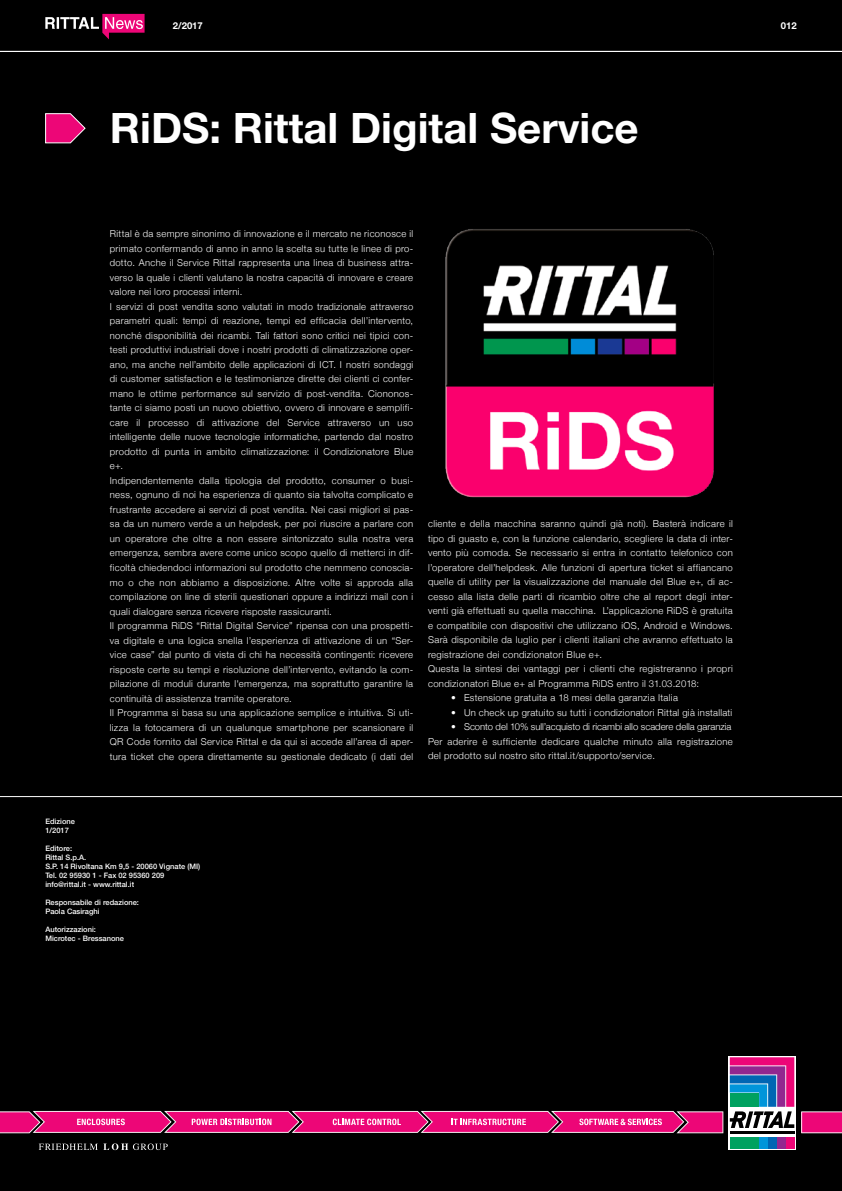
<style>
.page{position:relative;width:842px;height:1191px;background:#000}
.page>*{position:absolute;margin:0;border:0;box-sizing:border-box;transform-origin:0 0}
.t1{font:700 42px "Helvetica Neue LT Std";color:#fff}
.t2{font:300 9.5px/14.5px "Helvetica Neue";letter-spacing:.035em;color:#fff}
.t3{font:700 9.5px "Helvetica Neue LT Std";color:#fff}
.t4{font:500 7.5px/9px "Helvetica Neue LT Std";color:#fff}
</style>
<div class="page">
<svg style="left:39px;top:1143px;width:129px;height:7px"></svg>
<svg style="left:728px;top:1056px;width:68px;height:93px"></svg>
<hr style="left:730px;top:1130px;width:64px;height:3px;background:#000">
<div style="left:730px;top:1137px;width:28px;height:11px;background:#00a160"></div>
<div style="left:759px;top:1137px;width:8px;height:11px;background:#0095da"></div>
<div style="left:768px;top:1137px;width:8px;height:11px;background:#0066b3"></div>
<div style="left:777px;top:1137px;width:8px;height:11px;background:#92278f"></div>
<svg style="left:730px;top:1057px;width:64px;height:71px;background:#7a6796"></svg>
<div style="left:786px;top:1137px;width:8px;height:11px;background:#ed0677"></div>
<svg style="left:801px;top:1111px;width:41px;height:22px"></svg>
<svg style="left:0;top:1111px;width:723px;height:22px;background:#e72f89"></svg>
<svg style="left:45px;top:113px;width:41px;height:30px"></svg>
<img style="left:445px;top:229px;width:269px;height:269px">
<svg style="left:45px;top:14px;width:100px;height:25px"></svg>
<hr style="left:0;top:51px;width:842px;height:1px;background:#fff">
<hr style="left:0;top:796px;width:842px;height:1px;background:#fff">
<p class="t3" style="left:173px;top:20px;width:31px">1/2012</p>
<p class="t3" style="left:173px;top:20px;width:7px">2</p>
<p class="t3" style="left:198px;top:20px;width:7px">7</p>
<p class="t3" style="left:781px;top:20px;width:17px">012</p>
<h1 class="t1" style="left:110px;top:102px;width:530px">RiDS: Rittal Digital Service</h1>
<p class="t2" style="left:110px;top:226px;width:305px">Rittal è da sempre sinonimo di innovazione e il mercato ne riconosce il primato confermando di anno in anno la scelta su tutte le linee di pro&shy;dotto. Anche il Service Rittal rappresenta una linea di business attra&shy;verso la quale i clienti valutano la nostra capacità di innovare e creare valore nei loro processi interni.<br>I servizi di post vendita sono valutati in modo tradizionale attraverso parametri quali: tempi di reazione, tempi ed efficacia dell’intervento, nonché disponibilità dei ricambi. Tali fattori sono critici nei tipici con&shy;testi produttivi industriali dove i nostri prodotti di climatizzazione oper&shy;ano, ma anche nell’ambito delle applicazioni di ICT. I nostri sondaggi di customer satisfaction e le testimonianze dirette dei clienti ci confer&shy;mano le ottime performance sul servizio di post-vendita. Ciononos&shy;tante ci siamo posti un nuovo obiettivo, ovvero di innovare e semplifi&shy;care il processo di attivazione del Service attraverso un uso intelligente delle nuove tecnologie informatiche, partendo dal nostro prodotto di punta in ambito climatizzazione: il Condizionatore Blue e+.<br>Indipendentemente dalla tipologia del prodotto, consumer o busi&shy;ness, ognuno di noi ha esperienza di quanto sia talvolta complicato e frustrante accedere ai servizi di post vendita. Nei casi migliori si pas&shy;sa da un numero verde a un helpdesk, per poi riuscire a parlare con un operatore che oltre a non essere sintonizzato sulla nostra vera emergenza, sembra avere come unico scopo quello di metterci in dif&shy;ficoltà chiedendoci informazioni sul prodotto che nemmeno conoscia&shy;mo o che non abbiamo a disposizione. Altre volte si approda alla compilazione on line di sterili questionari oppure a indirizzi mail con i quali dialogare senza ricevere risposte rassicuranti.<br>Il programma RiDS “Rittal Digital Service” ripensa con una prospetti&shy;va digitale e una logica snella l’esperienza di attivazione di un “Ser&shy;vice case” dal punto di vista di chi ha necessità contingenti: ricevere risposte certe su tempi e risoluzione dell’intervento, evitando la com&shy;pilazione di moduli durante l'emergenza, ma soprattutto garantire la continuità di assistenza tramite operatore.<br>Il Programma si basa su una applicazione semplice e intuitiva. Si uti&shy;lizza la fotocamera di un qualunque smartphone per scansionare il QR Code fornito dal Service Rittal e da qui si accede all’area di aper&shy;tura ticket che opera direttamente su gestionale dedicato (i dati del</p>
<p class="t2" style="left:428px;top:516px;width:306px">cliente e della macchina saranno quindi già noti). Basterà indicare il tipo di guasto e, con la funzione calendario, scegliere la data di inter&shy;vento più comoda. Se necessario si entra in contatto telefonico con l’operatore dell’helpdesk. Alle funzioni di apertura ticket si affiancano quelle di utility per la visualizzazione del manuale del Blue e+, di ac&shy;cesso alla lista delle parti di ricambio oltre che al report degli inter&shy;venti già effettuati su quella macchina. L’applicazione RiDS è gratuita e compatibile con dispositivi che utilizzano iOS, Android e Windows.<br>Sarà disponibile da luglio per i clienti italiani che avranno effettuato la registrazione dei condizionatori Blue e+.<br>Questa la sintesi dei vantaggi per i clienti che registreranno i propri condizionatori Blue e+ al Programma RiDS entro il 31.03.2018:</p>
<p class="t2" style="left:451px;top:690px;width:228px">• Estensione gratuita a 18 mesi della garanzia Italia</p>
<p class="t2" style="left:451px;top:704px;width:283px">• Un check up gratuito su tutti i condizionatori Rittal già installati</p>
<p class="t2" style="left:428px;top:719px;width:306px;text-indent:23px">• Sconto del 10% sull’acquisto di ricambi allo scadere della garanzia<br>Per aderire è sufficiente dedicare qualche minuto alla registrazione del prodotto sul nostro sito rittal.it/supporto/service.</p>
<p class="t4" style="left:45px;top:817px;width:31px">Edizione<br>1/2017</p>
<p class="t4" style="left:45px;top:844px;width:156px">Editore:<br>Rittal S.p.A.<br>S.P. 14 Rivoltana Km 9,5 - 20060 Vignate (MI)<br>Tel. 02 95930 1 - Fax 02 95360 209 info@rittal.it - www.rittal.it</p>
<p class="t4" style="left:45px;top:898px;width:95px">Responsabile di redazione:<br>Paola Casiraghi</p>
<p class="t4" style="left:45px;top:925px;width:80px">Autorizzazioni:<br>Microtec - Bressanone</p>
</div>
